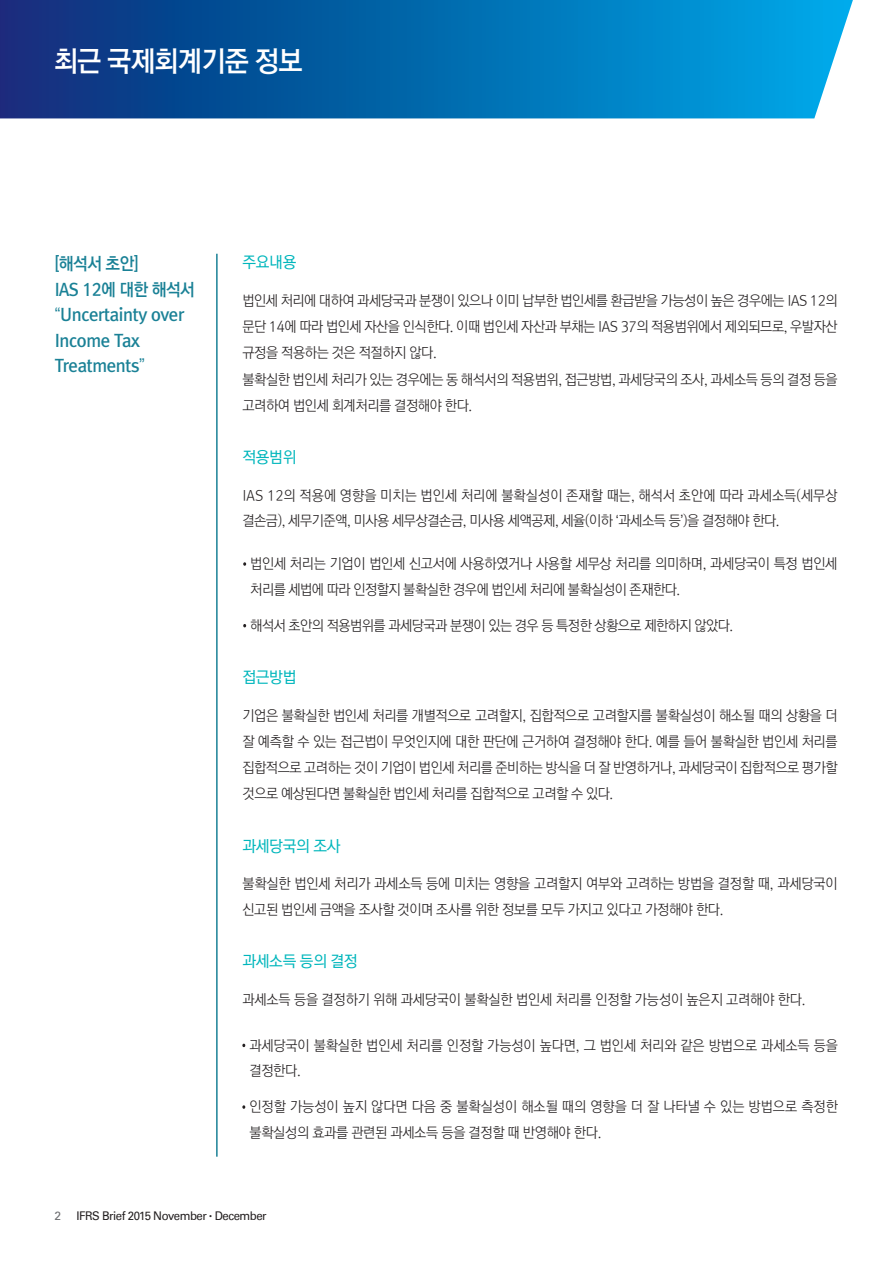
<style>
.page{position:relative;width:893px;height:1263px;background:#fff}
.page>*{position:absolute;margin:0;border:0;box-sizing:border-box;transform-origin:0 0}
.t1{font:28.5px "Rix Go B";letter-spacing:-.03em;color:#fff;scale:.95 1}
.t2{font:17.25px/25.5px "Rix Go B";letter-spacing:-.02em;color:#1a8196;scale:.95 1}
.t3{font:15.75px "Rix Go M";letter-spacing:-.02em;color:#00b6bc}
.t4{font:14.25px/26.2px "Rix Go L";letter-spacing:-.025em;color:#231f20;scale:.95 1}
.t5{font:14.25px/25.5px "Rix Go L";letter-spacing:.005em;color:#231f20;scale:.95 1}
.t6{font:14.25px/25.5px "Rix Go L";color:#231f20;scale:.95 1}
.t7{font:12px "Univers 55 Roman";letter-spacing:-.04em;color:#231f20;scale:.95 1}
.t8{font:12px "Univers 55 Roman";color:#6c6d70}
.t9{font:3px "YDIYGO120 KSCPC EUC H";color:#231f20}
.s1{font-family:"Arial"}
</style>
<div class="page">
<svg style="left:0;top:0;width:853px;height:118px;background:#096baf"></svg>
<hr style="left:216px;top:254px;width:2px;height:903px;background:#1a8196">
<svg style="left:243px;top:562px;width:3px;height:4px"></svg>
<svg style="left:242px;top:1105px;width:3px;height:4px"></svg>
<h1 class="t1" style="left:54px;top:44px;width:264px">최근 국제회계기준 정보</h1>
<p class="t2" style="left:55px;top:251px;width:149px">[해석서 초안]<br>IAS 12에 대한 해석서 <span class="s1">“</span>Uncertainty over<br>Income Tax<br>Treatments<span class="s1">”</span></p>
<p class="t3" style="left:242px;top:253px;width:56px">주요내용</p>
<p class="t4" style="left:242px;top:287px;width:628px">법인세 처리에 대하여 과세당국과 분쟁이 있으나 이미 납부한 법인세를 환급받을 가능성이 높은 경우에는 IAS 12의 문단 14에 따라 법인세 자산을 인식한다. 이때 법인세 자산과 부채는 IAS 37의 적용범위에서 제외되므로, 우발자산 규정을 적용하는 것은 적절하지 않다.<br>불확실한 법인세 처리가 있는 경우에는 동 해석서의 적용범위, 접근방법, 과세당국의 조사, 과세소득 등의 결정 등을 고려하여 법인세 회계처리를 결정해야 한다.</p>
<p class="t3" style="left:242px;top:448px;width:56px">적용범위</p>
<p class="t5" style="left:242px;top:483px;width:628px">IAS 12의 적용에 영향을 미치는 법인세 처리에 불확실성이 존재할 때는, 해석서 초안에 따라 과세소득(세무상 결손금), 세무기준액, 미사용 세무상결손금, 미사용 세액공제, 세율(이하 <span class="s1">‘</span>과세소득 등<span class="s1">’</span>)을 결정해야 한다.</p>
<p class="t4" style="left:250px;top:551px;width:620px;line-height:25.5px">법인세 처리는 기업이 법인세 신고서에 사용하였거나 사용할 세무상 처리를 의미하며, 과세당국이 특정 법인세 처리를 세법에 따라 인정할지 불확실한 경우에 법인세 처리에 불확실성이 존재한다.</p>
<p class="t4" style="left:250px;top:612px;width:510px">해석서 초안의 적용범위를 과세당국과 분쟁이 있는 경우 등 특정한 상황으로 제한하지 않았다.</p>
<p class="t3" style="left:242px;top:668px;width:56px">접근방법</p>
<p class="t4" style="left:242px;top:702px;width:628px;text-align:justify">기업은 불확실한 법인세 처리를 개별적으로 고려할지, 집합적으로 고려할지를 불확실성이 해소될 때의 상황을 더 잘 예측할 수 있는 접근법이 무엇인지에 대한 판단에 근거하여 결정해야 한다. 예를 들어 불확실한 법인세 처리를 집합적으로 고려하는 것이 기업이 법인세 처리를 준비하는 방식을 더 잘 반영하거나, 과세당국이 집합적으로 평가할 것으로 예상된다면 불확실한 법인세 처리를 집합적으로 고려할 수 있다.</p>
<p class="t3" style="left:242px;top:837px;width:100px">과세당국의 조사</p>
<p class="t4" style="left:242px;top:871px;width:628px;line-height:25.5px">불확실한 법인세 처리가 과세소득 등에 미치는 영향을 고려할지 여부와 고려하는 방법을 결정할 때, 과세당국이 신고된 법인세 금액을 조사할 것이며 조사를 위한 정보를 모두 가지고 있다고 가정해야 한다.</p>
<p class="t3" style="left:242px;top:952px;width:117px">과세소득 등의 결정</p>
<p class="t4" style="left:242px;top:986px;width:594px">과세소득 등을 결정하기 위해 과세당국이 불확실한 법인세 처리를 인정할 가능성이 높은지 고려해야 한다.</p>
<p class="t4" style="left:249px;top:1032px;width:621px;line-height:25.5px">과세당국이 불확실한 법인세 처리를 인정할 가능성이 높다면, 그 법인세 처리와 같은 방법으로 과세소득 등을 결정한다.</p>
<p class="t6" style="left:249px;top:1094px;width:621px">인정할 가능성이 높지 않다면 다음 중 불확실성이 해소될 때의 영향을 더 잘 나타낼 수 있는 방법으로 측정한 불확실성의 효과를 관련된 과세소득 등을 결정할 때 반영해야 한다.</p>
<p class="t8" style="left:55px;top:1209px;width:8px">2</p>
<p class="t7" style="left:76px;top:1209px;width:139px">IFRS Brief 2015 November</p>
<p class="t9" style="left:209px;top:1215px;width:4px">●</p>
<p class="t7" style="left:215px;top:1209px;width:56px">December</p>
</div>
